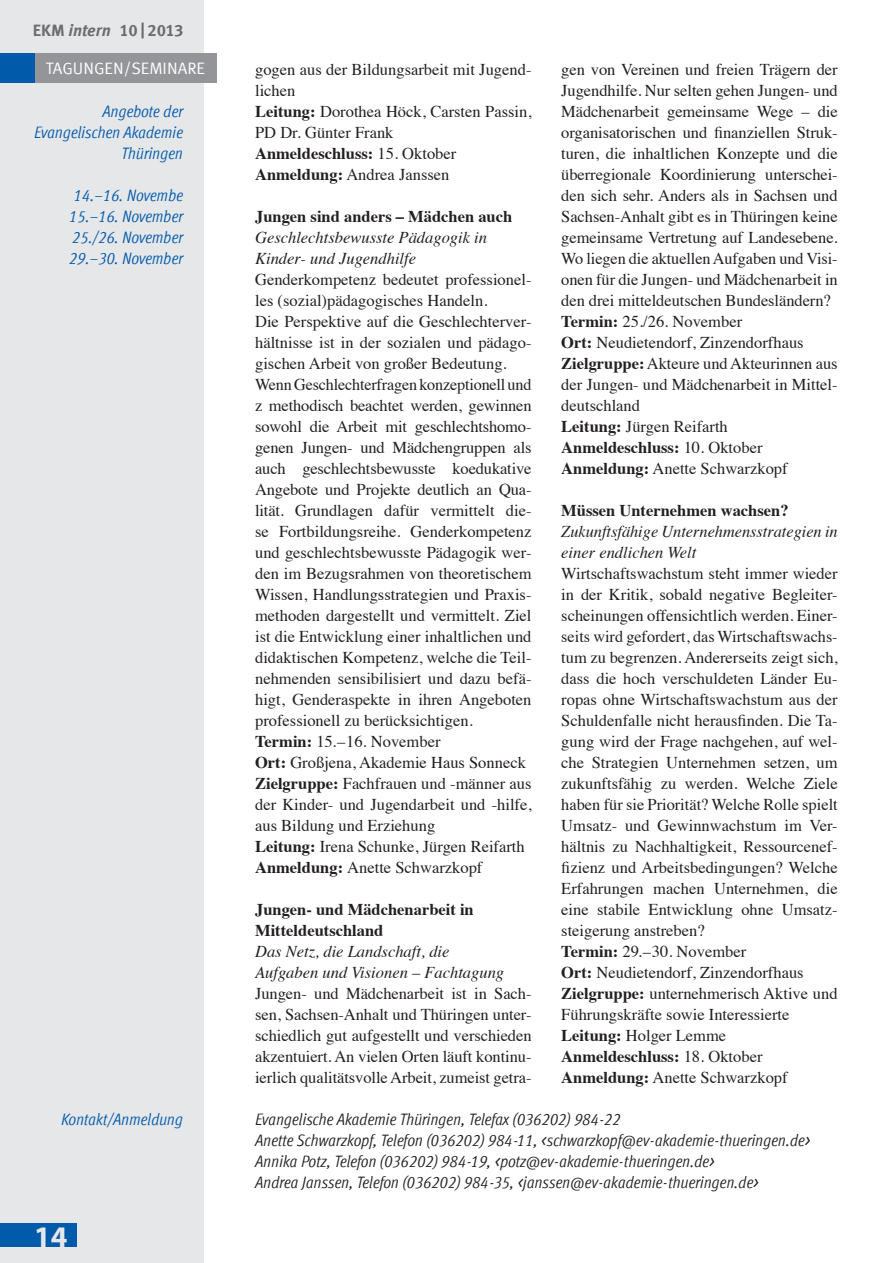
<style>
.page{position:relative;width:893px;height:1263px;background:#fff}
.page>*{position:absolute;margin:0;border:0;box-sizing:border-box;transform-origin:0 0}
.t1{font:700 30px "Myriad Pro";color:#e6e7e9}
.B-Body-Text{font:16.5px/21px "Times";color:#231f20;text-align:justify}
.D-Adressenblock{font:italic condensed 16.5px "Meta Offc";color:#231f20}
.B-Body-Text-2{font:700 16.5px "Times";color:#231f20}
.B-Body-Text-3{font:italic 16.5px/21px "Times";color:#231f20}
.C-Randleiste{font:italic condensed 16.5px/21px "Meta Offc";color:#015aaa;text-align:right}
.Rubrik{font:16.5px "Meta Offc Norm";color:#fff}
.t2{font:700 16.5px "Meta Offc";letter-spacing:-.015em;color:#6c6d70}
.s1{font-style:italic}
.s2{font-weight:700}
.s3{font-weight:400}
</style>
<div class="page">
<div style="left:0;top:0;width:204px;height:1263px;background:#e6e7e9"></div>
<div style="left:34px;top:53px;width:183px;height:30px;background:#939598"></div>
<div style="left:0;top:53px;width:34px;height:30px;background:#015aaa"></div>
<div style="left:0;top:1223px;width:77px;height:23px;background:#015aaa"></div>
<p class="t2" style="left:33px;top:21px;width:152px">EKM <span class="s1">intern</span> 10 | 2013</p>
<p class="Rubrik" style="left:46px;top:59px;width:161px">TAGUNGEN/SEMINARE</p>
<p class="C-Randleiste" style="left:34px;top:101px;width:150px">Angebote der<br>Evangelischen Akademie<br>Thüringen</p>
<p class="C-Randleiste" style="left:74px;top:185px;width:111px">14.–16. Novembe</p>
<p class="C-Randleiste" style="left:69px;top:206px;width:116px">15.–16. November</p>
<p class="C-Randleiste" style="left:72px;top:227px;width:113px">25./26. November</p>
<p class="C-Randleiste" style="left:69px;top:248px;width:116px">29.–30. November</p>
<p class="C-Randleiste" style="left:61px;top:1109px;width:123px">Kontakt/Anmeldung</p>
<h1 class="t1" style="left:34px;top:1217px;width:35px">14</h1>
<p class="B-Body-Text" style="left:255px;top:58px;width:278px">gogen aus der Bildungsarbeit mit Jugend&shy;lichen</p>
<p class="B-Body-Text" style="left:255px;top:100px;width:278px"><span class="s2">Leitung:</span> Dorothea Höck, Carsten Passin,<br>PD Dr. Günter Frank</p>
<p class="B-Body-Text-2" style="left:255px;top:138px;width:203px">Anmeldeschluss: <span class="s3">15. Oktober</span></p>
<p class="B-Body-Text" style="left:255px;top:163px;width:196px"><span class="s2">Anmeldung:</span> Andrea Janssen</p>
<p class="B-Body-Text-2" style="left:255px;top:201px;width:259px">Jungen sind anders – Mädchen auch</p>
<p class="B-Body-Text-3" style="left:255px;top:226px;width:233px">Geschlechtsbewusste Pädagogik in</p>
<p class="B-Body-Text-3" style="left:255px;top:247px;width:162px">Kinder- und Jugendhilfe</p>
<p class="B-Body-Text" style="left:255px;top:268px;width:276px">Genderkompetenz bedeutet professionel&shy;les (sozial)pädagogisches Handeln.</p>
<p class="B-Body-Text" style="left:255px;top:310px;width:278px">Die Perspektive auf die Geschlechterver&shy;hältnisse ist in der sozialen und pädago&shy;gischen Arbeit von großer Bedeutung.</p>
<p class="B-Body-Text" style="left:255px;top:373px;width:278px">Wenn Geschlechterfragen konzeptionell und z methodisch beachtet werden, gewinnen sowohl die Arbeit mit geschlechtshomo&shy;genen Jungen- und Mädchengruppen als auch geschlechtsbewusste koedukative Angebote und Projekte deutlich an Qua&shy;lität. Grundlagen dafür vermittelt die&shy;se Fortbildungsreihe. Genderkompetenz und geschlechtsbewusste Pädagogik wer&shy;den im Bezugsrahmen von theoretischem Wissen, Handlungsstrategien und Praxis&shy;methoden dargestellt und vermittelt. Ziel ist die Entwicklung einer inhaltlichen und didaktischen Kompetenz, welche die Teil&shy;nehmenden sensibilisiert und dazu befä&shy;higt, Genderaspekte in ihren Angeboten professionell zu berücksichtigen.</p>
<p class="B-Body-Text" style="left:255px;top:730px;width:187px"><span class="s2">Termin:</span> 15.–16. November</p>
<p class="B-Body-Text" style="left:255px;top:751px;width:272px"><span class="s2">Ort:</span> Großjena, Akademie Haus Sonneck</p>
<p class="B-Body-Text" style="left:255px;top:772px;width:278px"><span class="s2">Zielgruppe:</span> Fachfrauen und -männer aus der Kinder- und Jugendarbeit und -hilfe, aus Bildung und Erziehung</p>
<p class="B-Body-Text" style="left:255px;top:835px;width:271px"><span class="s2">Leitung:</span> Irena Schunke, Jürgen Reifarth</p>
<p class="B-Body-Text" style="left:255px;top:856px;width:229px"><span class="s2">Anmeldung:</span> Anette Schwarzkopf</p>
<p class="B-Body-Text-2" style="left:255px;top:894px;width:220px">Jungen- und Mädchenarbeit in</p>
<p class="B-Body-Text-2" style="left:255px;top:915px;width:130px">Mitteldeutschland</p>
<p class="B-Body-Text-3" style="left:255px;top:940px;width:196px">Das Netz, die Landschaft, die</p>
<p class="B-Body-Text-3" style="left:255px;top:961px;width:251px">Aufgaben und Visionen – Fachtagung</p>
<p class="B-Body-Text" style="left:255px;top:982px;width:278px">Jungen- und Mädchenarbeit ist in Sach&shy;sen, Sachsen-Anhalt und Thüringen unter&shy;schiedlich gut aufgestellt und verschieden akzentuiert. An vielen Orten läuft kontinu&shy;ierlich qualitätsvolle Arbeit, zumeist getra-</p>
<p class="B-Body-Text" style="left:561px;top:58px;width:278px">gen von Vereinen und freien Trägern der Jugendhilfe. Nur selten gehen Jungen- und Mädchenarbeit gemeinsame Wege – die organisatorischen und finanziellen Struk&shy;turen, die inhaltlichen Konzepte und die überregionale Koordinierung unterschei&shy;den sich sehr. Anders als in Sachsen und Sachsen-Anhalt gibt es in Thüringen keine gemeinsame Vertretung auf Landesebene.<br>Wo liegen die aktuellen Aufgaben und Visi&shy;onen für die Jungen- und Mädchenarbeit in den drei mitteldeutschen Bundesländern?</p>
<p class="B-Body-Text" style="left:561px;top:310px;width:182px"><span class="s2">Termin:</span> 25./26. November</p>
<p class="B-Body-Text" style="left:561px;top:331px;width:244px"><span class="s2">Ort:</span> Neudietendorf, Zinzendorfhaus</p>
<p class="B-Body-Text" style="left:561px;top:352px;width:278px"><span class="s2">Zielgruppe:</span> Akteure und Akteurinnen aus der Jungen- und Mädchenarbeit in Mittel&shy;deutschland</p>
<p class="B-Body-Text" style="left:561px;top:415px;width:168px"><span class="s2">Leitung:</span> Jürgen Reifarth</p>
<p class="B-Body-Text-2" style="left:561px;top:432px;width:203px">Anmeldeschluss: <span class="s3">10. Oktober</span></p>
<p class="B-Body-Text" style="left:561px;top:457px;width:228px"><span class="s2">Anmeldung:</span> Anette Schwarzkopf</p>
<p class="B-Body-Text-2" style="left:561px;top:495px;width:229px">Müssen Unternehmen wachsen?</p>
<p class="B-Body-Text-3" style="left:561px;top:520px;width:278px">Zukunftsfähige Unternehmensstrategien in einer endlichen Welt</p>
<p class="B-Body-Text" style="left:561px;top:562px;width:278px">Wirtschaftswachstum steht immer wieder in der Kritik, sobald negative Begleiter&shy;scheinungen offensichtlich werden. Einer&shy;seits wird gefordert, das Wirtschaftswachs&shy;tum zu begrenzen. Andererseits zeigt sich, dass die hoch verschuldeten Länder Eu&shy;ropas ohne Wirtschaftswachstum aus der Schuldenfalle nicht herausfinden. Die Ta&shy;gung wird der Frage nachgehen, auf wel&shy;che Strategien Unternehmen setzen, um zukunftsfähig zu werden. Welche Ziele haben für sie Priorität? Welche Rolle spielt Umsatz- und Gewinnwachstum im Ver&shy;hältnis zu Nachhaltigkeit, Ressourcenef&shy;fizienz und Arbeitsbedingungen? Welche Erfahrungen machen Unternehmen, die eine stabile Entwicklung ohne Umsatz&shy;steigerung anstreben?</p>
<p class="B-Body-Text" style="left:561px;top:940px;width:186px"><span class="s2">Termin:</span> 29.–30. November</p>
<p class="B-Body-Text" style="left:561px;top:961px;width:244px"><span class="s2">Ort:</span> Neudietendorf, Zinzendorfhaus</p>
<p class="B-Body-Text" style="left:561px;top:982px;width:278px"><span class="s2">Zielgruppe:</span> unternehmerisch Aktive und<br>Führungskräfte sowie Interessierte</p>
<p class="B-Body-Text" style="left:561px;top:1024px;width:166px"><span class="s2">Leitung:</span> Holger Lemme</p>
<p class="B-Body-Text-2" style="left:561px;top:1041px;width:203px">Anmeldeschluss: <span class="s3">18. Oktober</span></p>
<p class="B-Body-Text" style="left:561px;top:1066px;width:228px"><span class="s2">Anmeldung:</span> Anette Schwarzkopf</p>
<p class="D-Adressenblock" style="left:255px;top:1110px;width:367px">Evangelische Akademie Thüringen, Telefax (036202) 984-22</p>
<p class="D-Adressenblock" style="left:255px;top:1131px;width:556px">Anette Schwarzkopf, Telefon (036202) 984-11, &lt;schwarzkopf@ev-akademie-thueringen.de&gt;</p>
<p class="D-Adressenblock" style="left:255px;top:1152px;width:461px">Annika Potz, Telefon (036202) 984-19, &lt;potz@ev-akademie-thueringen.de&gt;</p>
<p class="D-Adressenblock" style="left:255px;top:1173px;width:505px">Andrea Janssen, Telefon (036202) 984-35, &lt;janssen@ev-akademie-thueringen.de&gt;</p>
</div>
